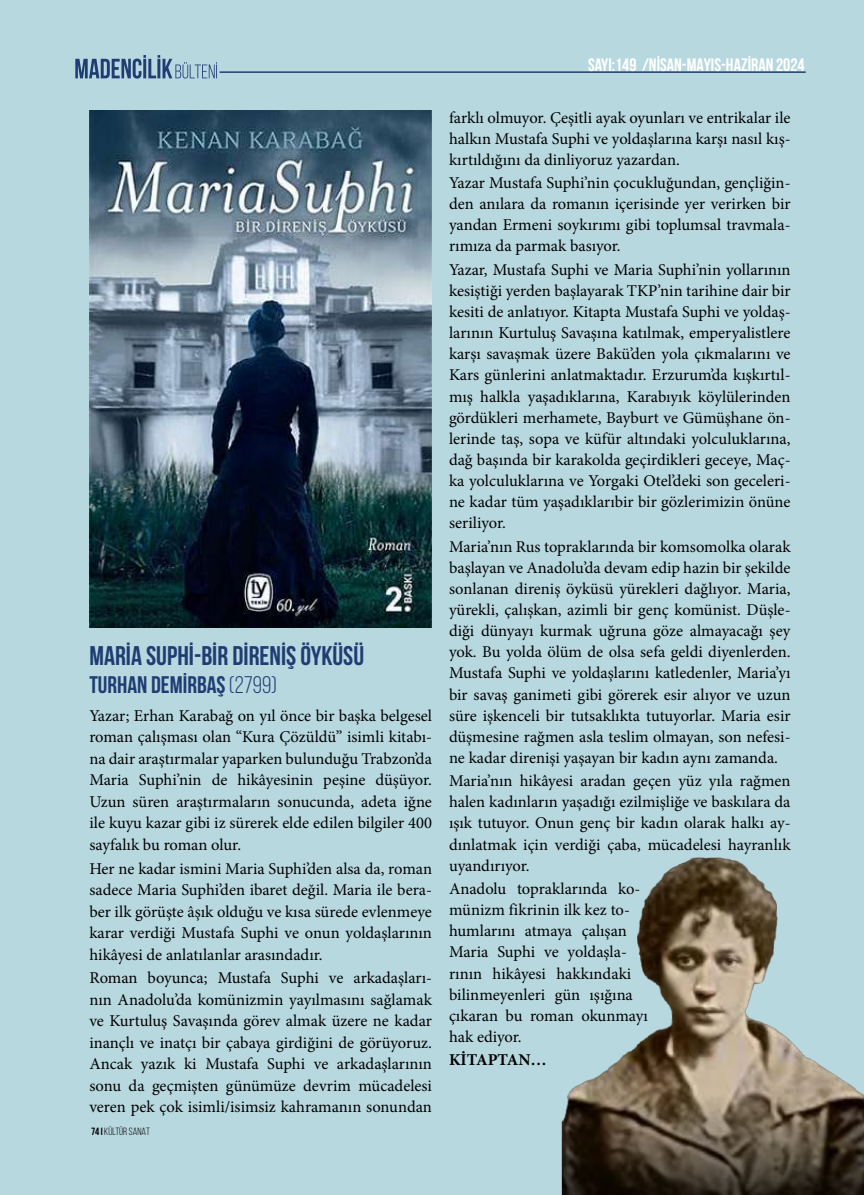
<style>
.page{position:relative;width:864px;height:1195px;background:#fff}
.page>*{position:absolute;margin:0;border:0;box-sizing:border-box;transform-origin:0 0}
.t1{font:700 27px "Bebas Neue";color:#1f3d72}
.t2{font:700 24px "Bebas Neue";color:#1f3d72}
.t3{font:700 18px "Bebas Neue";color:#fff}
.t4{font:16.5px/21.1px "Minion Pro";color:#000;text-align:justify}
.t5{font:700 16.5px "Minion Pro";color:#000}
.t6{font:10.5px "Bebas Neue";color:#000}
.s1{font-weight:400}
.s2{font-weight:700;color:#020304}
.s3{font-weight:700}
</style>
<div class="page">
<div style="left:0;top:0;width:863px;height:1195px;background:#b8d8e0"></div>
<svg style="left:75px;top:55px;width:142px;height:24px"></svg>
<hr style="left:219px;top:71px;width:586px;height:2px;background:#1f3d71">
<img style="left:89px;top:111px;width:342px;height:517px">
<img style="left:561px;top:857px;width:302px;height:338px">
<h1 class="t1" style="left:89px;top:641px;width:276px">MARİA SUPHİ-BİR DİRENİŞ ÖYKÜSÜ</h1>
<h2 class="t2" style="left:89px;top:672px;width:189px">TURHAN DEMİRBAŞ <span class="s1">(2799)</span></h2>
<p class="t4" style="left:89px;top:705px;width:344px">Yazar; Erhan Karabağ on yıl önce bir başka belgesel roman çalışması olan “Kura Çözüldü” isimli kitabı&shy;na dair araştırmalar yaparken bulunduğu Trabzon’da Maria Suphi’nin de hikâyesinin peşine düşüyor.<br>Uzun süren araştırmaların sonucunda, adeta iğne ile kuyu kazar gibi iz sürerek elde edilen bilgiler 400 sayfalık bu roman olur.</p>
<p class="t4" style="left:89px;top:857px;width:344px">Her ne kadar ismini Maria Suphi’den alsa da, roman sadece Maria Suphi’den ibaret değil. Maria ile bera&shy;ber ilk görüşte âşık olduğu ve kısa sürede evlenmeye karar verdiği Mustafa Suphi ve onun yoldaşlarının hikâyesi de anlatılanlar arasındadır.</p>
<p class="t4" style="left:89px;top:967px;width:344px">Roman boyunca; Mustafa Suphi ve arkadaşları&shy;nın Anadolu’da komünizmin yayılmasını sağlamak ve Kurtuluş Savaşında görev almak üzere ne kadar inançlı ve inatçı bir çabaya girdiğini de görüyoruz.<br>Ancak yazık ki Mustafa Suphi ve arkadaşlarının sonu da geçmişten günümüze devrim mücadelesi veren pek çok isimli/isimsiz kahramanın sonundan</p>
<p class="t6" style="left:91px;top:1126px;width:60px"><span class="s2">74</span><span class="s3">I</span> KÜLTÜR SANAT</p>
<p class="t3" style="left:587px;top:55px;width:218px">sayı:149 /NİSAN-MAYIS-HAZİRAN 2024</p>
<p class="t4" style="left:449px;top:107px;width:343px">farklı olmuyor. Çeşitli ayak oyunları ve entrikalar ile halkın Mustafa Suphi ve yoldaşlarına karşı nasıl kış&shy;kırtıldığını da dinliyoruz yazardan.</p>
<p class="t4" style="left:449px;top:172px;width:343px">Yazar Mustafa Suphi’nin çocukluğundan, gençliğin&shy;den anılara da romanın içerisinde yer verirken bir yandan Ermeni soykırımı gibi toplumsal travmala&shy;rımıza da parmak basıyor.</p>
<p class="t4" style="left:449px;top:259px;width:343px">Yazar, Mustafa Suphi ve Maria Suphi’nin yollarının kesiştiği yerden başlayarak TKP’nin tarihine dair bir kesiti de anlatıyor. Kitapta Mustafa Suphi ve yoldaş&shy;larının Kurtuluş Savaşına katılmak, emperyalistlere karşı savaşmak üzere Bakü’den yola çıkmalarını ve Kars günlerini anlatmaktadır. Erzurum’da kışkırtıl&shy;mış halkla yaşadıklarına, Karabıyık köylülerinden gördükleri merhamete, Bayburt ve Gümüşhane ön&shy;lerinde taş, sopa ve küfür altındaki yolculuklarına, dağ başında bir karakolda geçirdikleri geceye, Maç&shy;ka yolculuklarına ve Yorgaki Otel’deki son geceleri&shy;ne kadar tüm yaşadıklarıbir bir gözlerimizin önüne seriliyor.</p>
<p class="t4" style="left:449px;top:536px;width:343px">Maria’nın Rus topraklarında bir komsomolka olarak başlayan ve Anadolu’da devam edip hazin bir şekilde sonlanan direniş öyküsü yürekleri dağlıyor. Maria, yürekli, çalışkan, azimli bir genç komünist. Düşle&shy;diği dünyayı kurmak uğruna göze almayacağı şey yok. Bu yolda ölüm de olsa sefa geldi diyenlerden.<br>Mustafa Suphi ve yoldaşlarını katledenler, Maria’yı bir savaş ganimeti gibi görerek esir alıyor ve uzun süre işkenceli bir tutsaklıkta tutuyorlar. Maria esir düşmesine rağmen asla teslim olmayan, son nefesi&shy;ne kadar direnişi yaşayan bir kadın aynı zamanda.</p>
<p class="t4" style="left:449px;top:770px;width:343px">Maria’nın hikâyesi aradan geçen yüz yıla rağmen halen kadınların yaşadığı ezilmişliğe ve baskılara da ışık tutuyor. Onun genç bir kadın olarak halkı ay&shy;dınlatmak için verdiği çaba, mücadelesi hayranlık uyandırıyor.</p>
<p class="t4" style="left:449px;top:878px;width:200px;text-align:left">Anadolu topraklarında ko&shy;münizm fikrinin ilk kez to&shy;humlarını atmaya çalışan<br>Maria Suphi ve yoldaşla&shy;rının hikâyesi hakkındaki bilinmeyenleri gün ışığına çıkaran bu roman okunmayı hak ediyor.</p>
<p class="t5" style="left:449px;top:1048px;width:99px">KİTAPTAN…</p>
</div>
